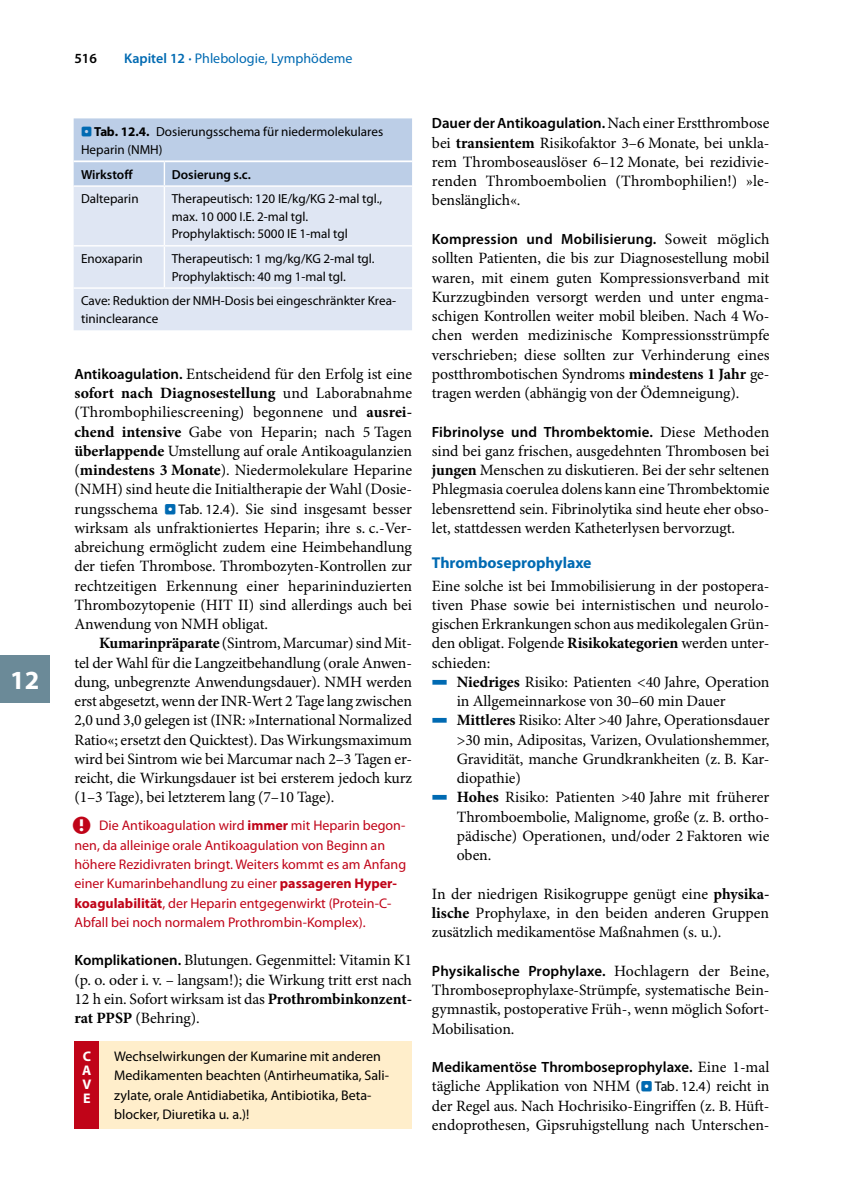
<style>
.page{position:relative;width:844px;height:1201px;background:#fff}
.page>*{position:absolute;margin:0;border:0;box-sizing:border-box;transform-origin:0 0}
.t1{font:700 26.25px "Myriad Pro";color:#fff}
.t2{font:15.75px/19.2px "Minion Pro";letter-spacing:-.005em;color:#000;text-align:justify}
.t3{font:700 15.75px "Myriad Pro";color:#006ab2}
.t4{font:600 14.88px "Myriad Pro";letter-spacing:.005em;color:#000}
.t5{font:14px/19.2px "Myriad Pro";color:#c00418}
.t6{font:14px/19.2px "Myriad Pro";color:#000}
.t7{font:14px "Myriad Pro";color:#006ab2}
.t8{font:700 14px/14px "Myriad Pro";color:#fff;text-align:justify}
.t9{font:600 14px "Myriad Pro";color:#000}
.t10{font:13.12px/17.5px "Myriad Pro";color:#000}
.t11{font:600 13.12px "Myriad Pro";color:#000}
.s1{font-weight:600}
.s2{font-family:"Blik Buttons";color:#006ab2}
.s3{font-weight:700}
.s4{font-family:"Myriad Pro";font-weight:600;font-size:14.88px}
.s5{font-family:"Blik Buttons";font-size:14px;color:#006ab2}
.s6{font-family:"Myriad Pro";font-size:14px}
.s7{font-family:"Blik Buttons"}
.s8{font-family:"Minion Pro";font-weight:400;font-size:15.75px}
</style>
<div class="page">
<div style="left:0;top:655px;width:50px;height:47px;background:#6b8a98"></div>
<div style="left:74px;top:1041px;width:25px;height:87px;background:#c00418"></div>
<div style="left:99px;top:1041px;width:313px;height:87px;background:#ffeecb"></div>
<div style="left:74px;top:187px;width:338px;height:143px;background:#dfe6f3"></div>
<div style="left:74px;top:118px;width:338px;height:67px;background:#bccee7"></div>
<hr style="left:164px;top:187px;width:1px;height:58px;background:#fff">
<hr style="left:74px;top:245px;width:90px;height:1px;background:#fff">
<hr style="left:164px;top:245px;width:248px;height:1px;background:#fff">
<hr style="left:164px;top:246px;width:1px;height:41px;background:#fff">
<hr style="left:74px;top:287px;width:90px;height:2px;background:#fff">
<hr style="left:164px;top:287px;width:248px;height:2px;background:#fff">
<hr style="left:74px;top:160px;width:90px;height:2px;background:#fff">
<hr style="left:164px;top:160px;width:248px;height:2px;background:#fff">
<h1 class="t1" style="left:10px;top:665px;width:31px">12</h1>
<p class="t9" style="left:74px;top:50px;width:24px">516</p>
<p class="t7" style="left:124px;top:50px;width:230px"><span class="s1">Kapitel 12 ·</span> Phlebologie, Lymphödeme</p>
<p class="t10" style="left:81px;top:123px;width:303px"><span class="s2">.</span> <span class="s3">Tab. 12.4.</span> Dosierungsschema für niedermolekulares<br>Heparin (NMH)</p>
<p class="t11" style="left:81px;top:167px;width:53px">Wirkstoff</p>
<p class="t11" style="left:172px;top:167px;width:81px">Dosierung s.c.</p>
<p class="t10" style="left:81px;top:190px;width:59px">Dalteparin</p>
<p class="t10" style="left:172px;top:190px;width:212px">Therapeutisch: 120 IE/kg/KG 2-mal tgl., max. 10 000 I.E. 2-mal tgl.<br>Prophylaktisch: 5000 IE 1-mal tgl</p>
<p class="t10" style="left:81px;top:250px;width:63px">Enoxaparin</p>
<p class="t10" style="left:172px;top:250px;width:204px">Therapeutisch: 1 mg/kg/KG 2-mal tgl.<br>Prophylaktisch: 40 mg 1-mal tgl.</p>
<p class="t10" style="left:81px;top:292px;width:316px">Cave: Reduktion der NMH-Dosis bei eingeschränkter Krea&shy;tininclearance</p>
<p class="t2" style="left:74px;top:365px;width:339px"><span class="s4">Antikoagulation.</span> Entscheidend für den Erfolg ist eine <span class="s3">sofort nach Diagnosestellung</span> und Laborabnahme (Thrombophiliescreening) begonnene und <span class="s3">ausrei&shy;chend intensive</span> Gabe von Heparin; nach 5 Tagen <span class="s3">überlappende</span> Umstellung auf orale Antikoagulanzien (<span class="s3">mindestens 3 Monate</span>). Niedermolekulare Heparine (NMH) sind heute die Initialtherapie der Wahl (Dosie&shy;rungsschema <span class="s5">.</span> <span class="s6">Tab. 12.4</span>). Sie sind insgesamt besser wirksam als unfraktioniertes Heparin; ihre s. c.-Ver&shy;abreichung ermöglicht zudem eine Heimbehandlung der tiefen Thrombose. Thrombozyten-Kontrollen zur rechtzeitigen Erkennung einer heparininduzierten Thrombozytopenie (HIT II) sind allerdings auch bei Anwendung von NMH obligat.</p>
<p class="t2" style="left:74px;top:634px;width:339px;text-indent:25px"><span class="s3">Kumarinpräparate</span> (Sintrom, Marcumar) sind Mit&shy;tel der Wahl für die Langzeitbehandlung (orale Anwen&shy;dung, unbegrenzte Anwendungsdauer). NMH werden erst abgesetzt, wenn der INR-Wert 2 Tage lang zwischen 2,0 und 3,0 gelegen ist (INR: »International Normalized Ratio«; ersetzt den Quicktest). Das Wirkungsmaximum wird bei Sintrom wie bei Marcumar nach 2–3 Tagen er&shy;reicht, die Wirkungsdauer ist bei ersterem jedoch kurz (1–3 Tage), bei letzterem lang (7–10 Tage).</p>
<p class="t5" style="left:74px;top:816px;width:333px"><span class="s7">!</span> Die Antikoagulation wird <span class="s3">immer</span> mit Heparin begon&shy;nen, da alleinige orale Antikoagulation von Beginn an höhere Rezidivraten bringt. Weiters kommt es am Anfang einer Kumarinbehandlung zu einer <span class="s3">passageren Hyper&shy;koagulabilität</span>, der Heparin entgegenwirkt (Protein-C-Abfall bei noch normalem Prothrombin-Komplex).</p>
<p class="t2" style="left:74px;top:951px;width:339px"><span class="s4">Komplikationen.</span> Blutungen. Gegenmittel: Vitamin K1 (p. o. oder i. v. – langsam!); die Wirkung tritt erst nach 12 h ein. Sofort wirksam ist das <span class="s3">Prothrombinkonzent&shy;rat PPSP</span> (Behring).</p>
<p class="t8" style="left:82px;top:1049px;width:11px">C A V E</p>
<p class="t6" style="left:114px;top:1047px;width:276px">Wechselwirkungen der Kumarine mit anderen Medikamenten beachten (Antirheumatika, Sali&shy;zylate, orale Antidiabetika, Antibiotika, Beta&shy;blocker, Diuretika u. a.)!</p>
<p class="t4" style="left:432px;top:115px;width:339px">Dauer der Antikoagulation. <span class="s8">Nach einer Erstthrombose</span></p>
<p class="t2" style="left:432px;top:134px;width:339px">bei <span class="s3">transientem</span> Risikofaktor 3–6 Monate, bei unkla&shy;rem Thromboseauslöser 6–12 Monate, bei rezidivie&shy;renden Thromboembolien (Thrombophilien!) »le&shy;benslänglich«.</p>
<p class="t4" style="left:432px;top:231px;width:339px">Kompression und Mobilisierung. <span class="s8">Soweit möglich</span></p>
<p class="t2" style="left:432px;top:249px;width:339px">sollten Patienten, die bis zur Diagnosestellung mobil waren, mit einem guten Kompressionsverband mit Kurzzugbinden versorgt werden und unter engma&shy;schigen Kontrollen weiter mobil bleiben. Nach 4 Wo&shy;chen werden medizinische Kompressionsstrümpfe verschrieben; diese sollten zur Verhinderung eines postthrombotischen Syndroms <span class="s3">mindestens 1 Jahr</span> ge&shy;tragen werden (abhängig von der Ödemneigung).</p>
<p class="t4" style="left:432px;top:423px;width:339px">Fibrinolyse und Thrombektomie. <span class="s8">Diese Methoden</span></p>
<p class="t2" style="left:432px;top:442px;width:339px">sind bei ganz frischen, ausgedehnten Thrombosen bei <span class="s3">jungen</span> Menschen zu diskutieren. Bei der sehr seltenen Phlegmasia coerulea dolens kann eine Thrombektomie lebensrettend sein. Fibrinolytika sind heute eher obso&shy;let, stattdessen werden Katheterlysen bervorzugt.</p>
<p class="t3" style="left:432px;top:553px;width:161px">Thromboseprophylaxe</p>
<p class="t2" style="left:432px;top:576px;width:339px">Eine solche ist bei Immobilisierung in der postopera-</p>
<p class="t2" style="left:432px;top:596px;width:339px">tiven Phase sowie bei internistischen und neurolo-</p>
<p class="t2" style="left:432px;top:615px;width:339px">gischen Erkrankungen schon aus medikolegalen Grün-</p>
<p class="t2" style="left:432px;top:634px;width:339px">den obligat. Folgende <span class="s3">Risikokategorien</span> werden unter-</p>
<p class="t2" style="left:432px;top:653px;width:60px">schieden:</p>
<p class="t2" style="left:432px;top:673px;width:339px"><span class="s2">4</span> <span class="s3">Niedriges</span> Risiko: Patienten &lt;40 Jahre, Operation</p>
<p class="t2" style="left:456px;top:692px;width:270px">in Allgemeinnarkose von 30–60 min Dauer</p>
<p class="t2" style="left:432px;top:711px;width:339px"><span class="s2">4</span> <span class="s3">Mittleres</span> Risiko: Alter &gt;40 Jahre, Operationsdauer</p>
<p class="t2" style="left:456px;top:730px;width:314px">&gt;30 min, Adipositas, Varizen, Ovulationshemmer,</p>
<p class="t2" style="left:456px;top:750px;width:314px">Gravidität, manche Grundkrankheiten (z. B. Kar-</p>
<p class="t2" style="left:456px;top:769px;width:66px">diopathie)</p>
<p class="t2" style="left:432px;top:788px;width:339px"><span class="s2">4</span> <span class="s3">Hohes</span> Risiko: Patienten &gt;40 Jahre mit früherer</p>
<p class="t2" style="left:456px;top:807px;width:314px">Thromboembolie, Malignome, große (z. B. ortho-</p>
<p class="t2" style="left:456px;top:827px;width:314px">pädische) Operationen, und/oder 2 Faktoren wie</p>
<p class="t2" style="left:456px;top:846px;width:36px">oben.</p>
<p class="t2" style="left:432px;top:884px;width:339px">In der niedrigen Risikogruppe genügt eine <span class="s3">physika&shy;lische</span> Prophylaxe, in den beiden anderen Gruppen zusätzlich medikamentöse Maßnahmen (s. u.).</p>
<p class="t4" style="left:432px;top:962px;width:339px">Physikalische Prophylaxe. <span class="s8">Hochlagern der Beine,</span></p>
<p class="t2" style="left:432px;top:981px;width:339px">Thromboseprophylaxe-Strümpfe, systematische Bein&shy;gymnastik, postoperative Früh-, wenn möglich Sofort-Mobilisation.</p>
<p class="t4" style="left:432px;top:1058px;width:339px">Medikamentöse Thromboseprophylaxe. <span class="s8">Eine 1-mal</span></p>
<p class="t2" style="left:432px;top:1077px;width:339px">tägliche Applikation von NHM (<span class="s5">.</span> <span class="s6">Tab. 12.4</span>) reicht in der Regel aus. Nach Hochrisiko-Eingriffen (z. B. Hüft&shy;endoprothesen, Gipsruhigstellung nach Unterschen-</p>
</div>
